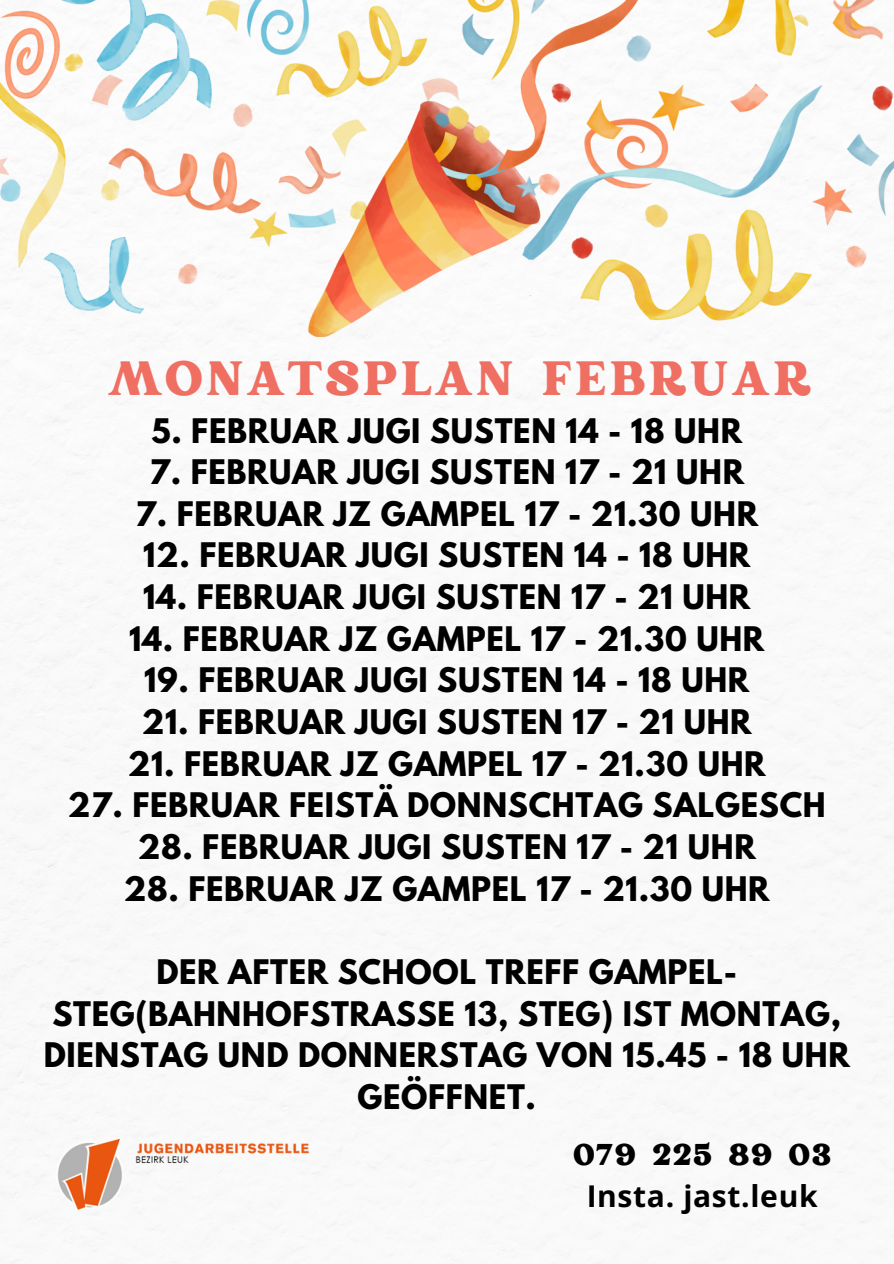
<style>
.page{position:relative;width:894px;height:1264px;background:#fff}
.page>*{position:absolute;margin:0;border:0;box-sizing:border-box;transform-origin:0 0}
.t1{font:48px "Rundeck Smooth";letter-spacing:.02em;color:#ef6f62}
.t2{font:700 30px/41.7px "League Spartan";letter-spacing:.02em;color:#000;text-align:center}
.t3{font:700 30px "Open Sans";letter-spacing:.02em;color:#000}
.t4{font:30px "Rundeck Smooth";letter-spacing:.02em;color:#000}
</style>
<div class="page">
<img style="left:0;top:315px;width:893px;height:948px">
<img style="left:0;top:0;width:429px;height:314px">
<img style="left:309px;top:89px;width:120px;height:248px">
<img style="left:429px;top:0;width:464px;height:350px">
<img style="left:790px;top:0;width:103px;height:66px">
<img style="left:56px;top:1136px;width:252px;height:75px">
<p class="t1" style="left:107px;top:345px;width:706px">MONATSPLAN FEBRUAR</p>
<p class="t2" style="left:151px;top:413px;width:592px">5. FEBRUAR JUGI SUSTEN 14 - 18 UHR</p>
<p class="t2" style="left:149px;top:455px;width:596px">7. FEBRUAR JUGI SUSTEN 17 - 21 UHR</p>
<p class="t2" style="left:135px;top:496px;width:624px">7. FEBRUAR JZ GAMPEL 17 - 21.30 UHR</p>
<p class="t2" style="left:143px;top:538px;width:608px">12. FEBRUAR JUGI SUSTEN 14 - 18 UHR</p>
<p class="t2" style="left:143px;top:580px;width:608px">14. FEBRUAR JUGI SUSTEN 17 - 21 UHR</p>
<p class="t2" style="left:129px;top:621px;width:636px">14. FEBRUAR JZ GAMPEL 17 - 21.30 UHR</p>
<p class="t2" style="left:144px;top:663px;width:606px">19. FEBRUAR JUGI SUSTEN 14 - 18 UHR</p>
<p class="t2" style="left:142px;top:705px;width:611px">21. FEBRUAR JUGI SUSTEN 17 - 21 UHR</p>
<p class="t2" style="left:128px;top:746px;width:639px">21. FEBRUAR JZ GAMPEL 17 - 21.30 UHR</p>
<p class="t2" style="left:68px;top:788px;width:759px">27. FEBRUAR FEISTÄ DONNSCHTAG SALGESCH</p>
<p class="t2" style="left:138px;top:829px;width:619px">28. FEBRUAR JUGI SUSTEN 17 - 21 UHR</p>
<p class="t2" style="left:124px;top:871px;width:647px">28. FEBRUAR JZ GAMPEL 17 - 21.30 UHR</p>
<p class="t2" style="left:44px;top:954px;width:807px">DER AFTER SCHOOL TREFF GAMPEL-<br>STEG(BAHNHOFSTRASSE 13, STEG) IST MONTAG,<br>DIENSTAG UND DONNERSTAG VON 15.45 - 18 UHR<br>GEÖFFNET.</p>
<p class="t4" style="left:572px;top:1133px;width:260px">079 225 89 03</p>
<h1 class="t3" style="left:586px;top:1174px;width:232px">Insta. jast.leuk</h1>
</div>
